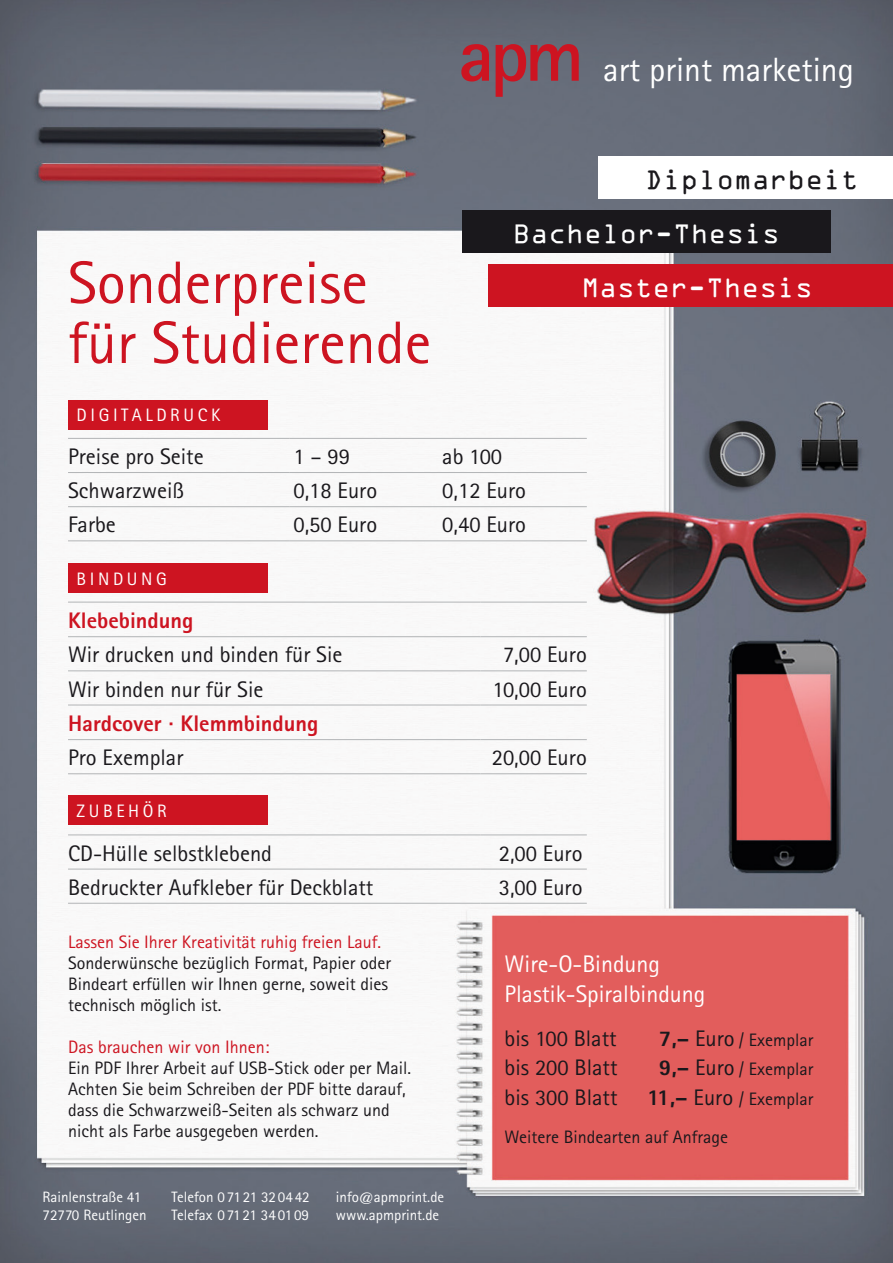
<style>
.page{position:relative;width:893px;height:1263px;background:#fff}
.page>*{position:absolute;margin:0;border:0;box-sizing:border-box;transform-origin:0 0}
.t1{font:700 75.15px "Rotis Sans Serif";color:#cd1421;scale:1.05 1}
.t2{font:60px/60px "Rotis Sans Serif";color:#cd1421}
.t3{font:33.75px "Rotis Sans Serif";color:#fff}
.t4{font:28.8px "OCR Aby BT";color:#fff}
.t5{font:28.8px "OCR Aby BT";color:#1a181c}
.t6{font:24px/30px "Rotis Sans Serif";color:#fff}
.t7{font:22.5px "Rotis Sans Serif";color:#1a181c}
.t8{font:800 22.5px "Rotis Sans Serif";color:#cd1421}
.t9{font:18px/21px "Rotis Sans Serif";color:#1a181c}
.t10{font:18px "Rotis Sans Serif";color:#cd1421}
.t11{font:18px "Rotis Sans Serif";letter-spacing:.2em;color:#fff}
.t12{font:15px/18px "Rotis Sans Serif";color:#fff}
.s1{font-weight:800;font-size:22.5px}
.s2{font-size:22.5px}
</style>
<div class="page">
<img style="left:0;top:0;width:893px;height:1263px">
<div style="left:598px;top:156px;width:295px;height:43px;background:#fff"></div>
<div style="left:488px;top:264px;width:405px;height:43px;background:#cd1421"></div>
<div style="left:462px;top:210px;width:369px;height:43px;background:#1a181c"></div>
<hr style="left:68px;top:602px;width:412px;height:1px;background:#b2b4b6">
<hr style="left:480px;top:602px;width:107px;height:1px;background:#b2b4b6">
<hr style="left:68px;top:636px;width:412px;height:1px;background:#b2b4b6">
<hr style="left:480px;top:636px;width:107px;height:1px;background:#b2b4b6">
<hr style="left:68px;top:670px;width:412px;height:1px;background:#b2b4b6">
<hr style="left:480px;top:670px;width:107px;height:1px;background:#b2b4b6">
<hr style="left:68px;top:705px;width:412px;height:1px;background:#b2b4b6">
<hr style="left:480px;top:705px;width:107px;height:1px;background:#b2b4b6">
<hr style="left:68px;top:739px;width:412px;height:1px;background:#b2b4b6">
<hr style="left:480px;top:739px;width:107px;height:1px;background:#b2b4b6">
<hr style="left:68px;top:773px;width:412px;height:1px;background:#b2b4b6">
<hr style="left:480px;top:773px;width:107px;height:1px;background:#b2b4b6">
<div style="left:68px;top:400px;width:199px;height:29px;background:#cd1421"></div>
<hr style="left:68px;top:438px;width:221px;height:1px;background:#b2b4b6">
<hr style="left:289px;top:438px;width:149px;height:1px;background:#b2b4b6">
<hr style="left:438px;top:438px;width:149px;height:1px;background:#b2b4b6">
<hr style="left:68px;top:472px;width:221px;height:1px;background:#b2b4b6">
<hr style="left:289px;top:472px;width:149px;height:1px;background:#b2b4b6">
<hr style="left:438px;top:472px;width:149px;height:1px;background:#b2b4b6">
<hr style="left:68px;top:506px;width:221px;height:1px;background:#b2b4b6">
<hr style="left:289px;top:506px;width:149px;height:1px;background:#b2b4b6">
<hr style="left:438px;top:506px;width:149px;height:1px;background:#b2b4b6">
<hr style="left:68px;top:540px;width:221px;height:1px;background:#b2b4b6">
<hr style="left:289px;top:540px;width:149px;height:1px;background:#b2b4b6">
<hr style="left:438px;top:540px;width:149px;height:1px;background:#b2b4b6">
<div style="left:68px;top:563px;width:199px;height:30px;background:#cd1421"></div>
<hr style="left:68px;top:834px;width:412px;height:1px;background:#b2b4b6">
<hr style="left:480px;top:834px;width:107px;height:1px;background:#b2b4b6">
<hr style="left:68px;top:869px;width:412px;height:1px;background:#b2b4b6">
<hr style="left:480px;top:869px;width:107px;height:1px;background:#b2b4b6">
<hr style="left:68px;top:903px;width:412px;height:1px;background:#b2b4b6">
<hr style="left:480px;top:903px;width:107px;height:1px;background:#b2b4b6">
<div style="left:68px;top:795px;width:199px;height:30px;background:#cd1421"></div>
<h1 class="t1" style="left:458px;top:8px;width:122px">apm</h1>
<h3 class="t3" style="left:603px;top:50px;width:252px">art print marketing</h3>
<h3 class="t5" style="left:645px;top:163px;width:215px">Diplomarbeit</h3>
<h2 class="t2" style="left:68px;top:252px;width:365px">Sonderpreise für Studierende</h2>
<h3 class="t4" style="left:513px;top:217px;width:268px">Bachelor-Thesis</h3>
<h3 class="t4" style="left:581px;top:271px;width:233px">Master-Thesis</h3>
<p class="t11" style="left:77px;top:405px;width:145px">DIGITALDRUCK</p>
<p class="t7" style="left:68px;top:443px;width:137px">Preise pro Seite</p>
<p class="t7" style="left:293px;top:443px;width:58px">1 – 99</p>
<p class="t7" style="left:442px;top:443px;width:61px">ab 100</p>
<p class="t7" style="left:68px;top:477px;width:118px">Schwarzweiß</p>
<p class="t7" style="left:293px;top:477px;width:85px">0,18 Euro</p>
<p class="t7" style="left:442px;top:477px;width:85px">0,12 Euro</p>
<p class="t7" style="left:68px;top:511px;width:49px">Farbe</p>
<p class="t7" style="left:293px;top:511px;width:85px">0,50 Euro</p>
<p class="t7" style="left:442px;top:511px;width:85px">0,40 Euro</p>
<p class="t11" style="left:77px;top:568px;width:92px">BINDUNG</p>
<p class="t8" style="left:68px;top:606px;width:127px">Klebebindung</p>
<p class="t7" style="left:68px;top:641px;width:276px">Wir drucken und binden für Sie</p>
<p class="t7" style="left:503px;top:641px;width:85px">7,00 Euro</p>
<p class="t7" style="left:68px;top:676px;width:197px">Wir binden nur für Sie</p>
<p class="t7" style="left:493px;top:676px;width:96px">10,00 Euro</p>
<p class="t8" style="left:68px;top:709px;width:252px">Hardcover · Klemmbindung</p>
<p class="t7" style="left:68px;top:744px;width:117px">Pro Exemplar</p>
<p class="t7" style="left:492px;top:744px;width:96px">20,00 Euro</p>
<p class="t11" style="left:77px;top:800px;width:92px">ZUBEHÖR</p>
<p class="t7" style="left:68px;top:840px;width:206px">CD-Hülle selbstklebend</p>
<p class="t7" style="left:499px;top:840px;width:85px">2,00 Euro</p>
<p class="t7" style="left:68px;top:874px;width:307px">Bedruckter Aufkleber für Deckblatt</p>
<p class="t7" style="left:499px;top:874px;width:85px">3,00 Euro</p>
<p class="t10" style="left:68px;top:931px;width:315px">Lassen Sie Ihrer Kreativität ruhig freien Lauf.</p>
<p class="t9" style="left:68px;top:952px;width:325px">Sonderwünsche bezüglich Format, Papier oder<br>Bindeart erfüllen wir Ihnen gerne, soweit dies technisch möglich ist.</p>
<p class="t10" style="left:68px;top:1036px;width:203px">Das brauchen wir von Ihnen:</p>
<p class="t9" style="left:68px;top:1057px;width:345px">Ein PDF Ihrer Arbeit auf USB-Stick oder per Mail.<br>Achten Sie beim Schreiben der PDF bitte darauf, dass die Schwarzweiß-Seiten als schwarz und nicht als Farbe ausgegeben werden.</p>
<p class="t12" style="left:43px;top:1188px;width:106px">Rainlenstraße 41<br>72770 Reutlingen</p>
<p class="t12" style="left:171px;top:1188px;width:140px">Telefon 0 71 21 320442<br>Telefax 0 7121 340109</p>
<p class="t12" style="left:336px;top:1188px;width:110px">info@apmprint.de www.apmprint.de</p>
<h3 class="t6" style="left:505px;top:948px;width:202px">Wire-O-Bindung<br>Plastik-Spiralbindung</h3>
<p class="t7" style="left:505px;top:1025px;width:114px">bis 100 Blatt</p>
<p class="t9" style="left:659px;top:1029px;width:156px"><span class="s1">7,–</span> <span class="s2">Euro</span> / Exemplar</p>
<p class="t7" style="left:505px;top:1054px;width:114px">bis 200 Blatt</p>
<p class="t9" style="left:659px;top:1059px;width:156px"><span class="s1">9,–</span> <span class="s2">Euro</span> / Exemplar</p>
<p class="t7" style="left:505px;top:1084px;width:114px">bis 300 Blatt</p>
<p class="t9" style="left:505px;top:1079px;width:311px;line-height:38.2px;text-indent:143px"><span class="s1">11,–</span> <span class="s2">Euro</span> / Exemplar<br>Weitere Bindearten auf Anfrage</p>
</div>
